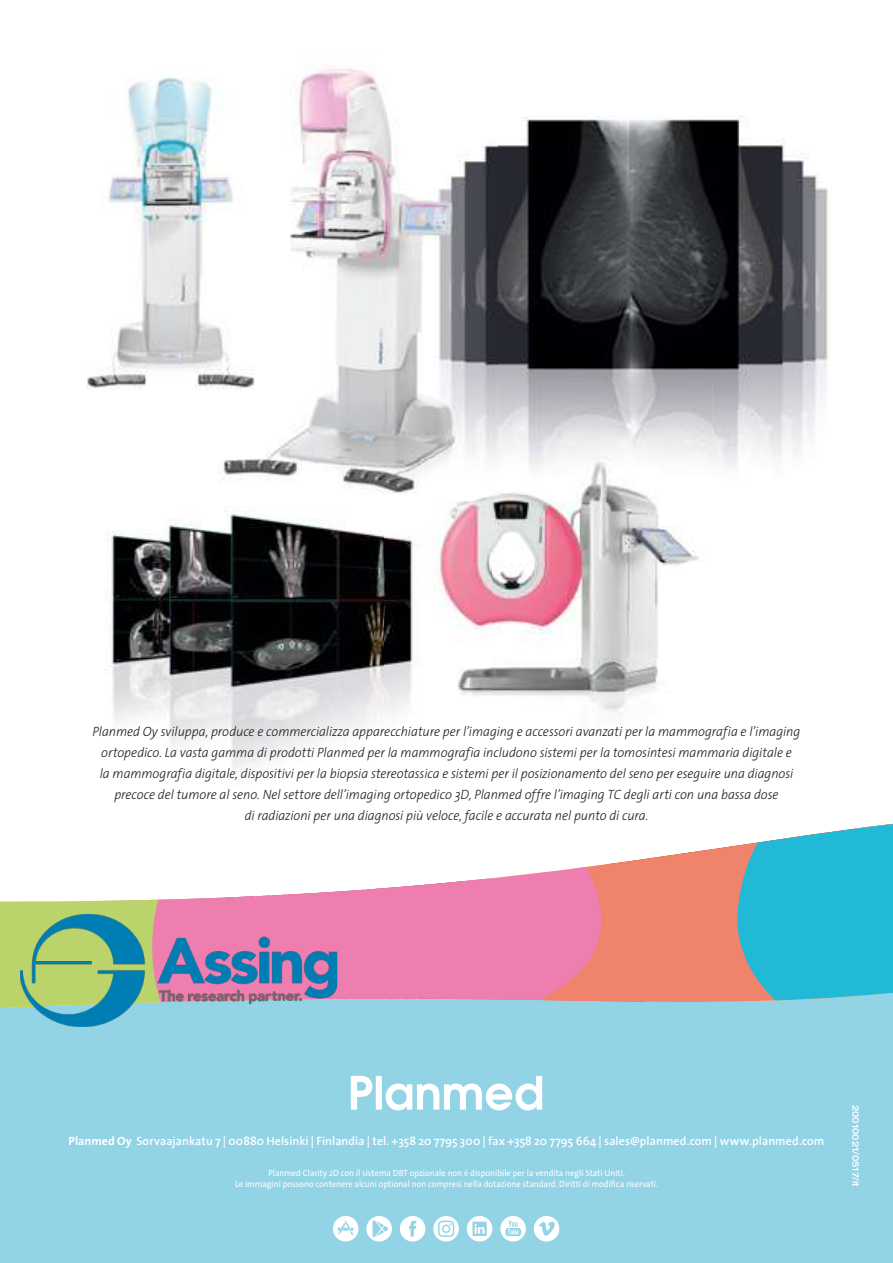
<style>
.page{position:relative;width:893px;height:1263px;background:#fff}
.page>*{position:absolute;margin:0;border:0;box-sizing:border-box;transform-origin:0 0}
.t1{font:italic 300 13.5px/21px "The Sans";letter-spacing:-.005em;color:#1d1d1b;text-align:center;scale:.95 1}
.t2{font:600 12px "The Sans";letter-spacing:.005em;color:#fff}
.t3{font:9px/10.5px "The Sans";color:#fff;text-align:center;scale:.95 1}
.t4{font:500 expanded 9px "Helvetica Neue LT Pro";color:#fff;scale:.95 1}
.s1{font-weight:700}
</style>
<div class="page">
<img style="left:498px;top:116px;width:330px;height:295px">
<img style="left:713px;top:411px;width:102px;height:56px">
<img style="left:491px;top:383px;width:222px;height:329px">
<img style="left:266px;top:68px;width:168px;height:391px">
<img style="left:434px;top:141px;width:64px;height:359px">
<img style="left:421px;top:383px;width:13px;height:76px">
<img style="left:105px;top:510px;width:279px;height:259px">
<img style="left:384px;top:536px;width:36px;height:176px">
<img style="left:433px;top:574px;width:58px;height:122px">
<img style="left:434px;top:500px;width:57px;height:158px">
<img style="left:218px;top:459px;width:273px;height:41px">
<img style="left:86px;top:68px;width:196px;height:330px">
<div style="left:0;top:1022px;width:893px;height:241px;background:#93d3e6"></div>
<svg style="left:0;top:866px;width:591px;height:156px;fill:#ef7eb0"></svg>
<svg style="left:591px;top:823px;width:302px;height:199px;background:#94aeb3"></svg>
<svg style="left:467px;top:1216px;width:25px;height:25px"></svg>
<svg style="left:500px;top:1216px;width:26px;height:25px"></svg>
<svg style="left:333px;top:1216px;width:25px;height:25px"></svg>
<svg style="left:400px;top:1216px;width:25px;height:25px"></svg>
<svg style="left:433px;top:1216px;width:26px;height:25px"></svg>
<svg style="left:534px;top:1216px;width:25px;height:25px"></svg>
<svg style="left:366px;top:1216px;width:26px;height:25px"></svg>
<svg style="left:351px;top:1076px;width:191px;height:34px"></svg>
<img style="left:2px;top:901px;width:353px;height:138px">
<p class="t1" style="left:93px;top:722px;width:746px">Planmed Oy sviluppa, produce e commercializza apparecchiature per l’imaging e accessori avanzati per la mammografia e l’imaging ortopedico. La vasta gamma di prodotti Planmed per la mammografia includono sistemi per la tomosintesi mammaria digitale e<br>la mammografia digitale, dispositivi per la biopsia stereotassica e sistemi per il posizionamento del seno per eseguire una diagnosi precoce del tumore al seno. Nel settore dell’imaging ortopedico 3D, Planmed offre l’imaging TC degli arti con una bassa dose<br>di radiazioni per una diagnosi più veloce, facile e accurata nel punto di cura.</p>
<p class="t2" style="left:69px;top:1136px;width:757px"><span class="s1">Planmed Oy</span> Sorvaajankatu 7 | 00880 Helsinki | Finlandia | tel. +358 20 7795 300 | fax +358 20 7795 664 | sales@planmed.com | www.planmed.com</p>
<p class="t3" style="left:235px;top:1168px;width:446px">Planmed Clarity 2D con il sistema DBT opzionale non è disponibile per la vendita negli Stati Uniti.<br>Le immagini possono contenere alcuni optional non compresi nella dotazione standard. Diritti di modifica riservati.</p>
<p class="t4" style="left:859px;top:1105px;width:88px;rotate:90deg">20010021/0517/it</p>
</div>
